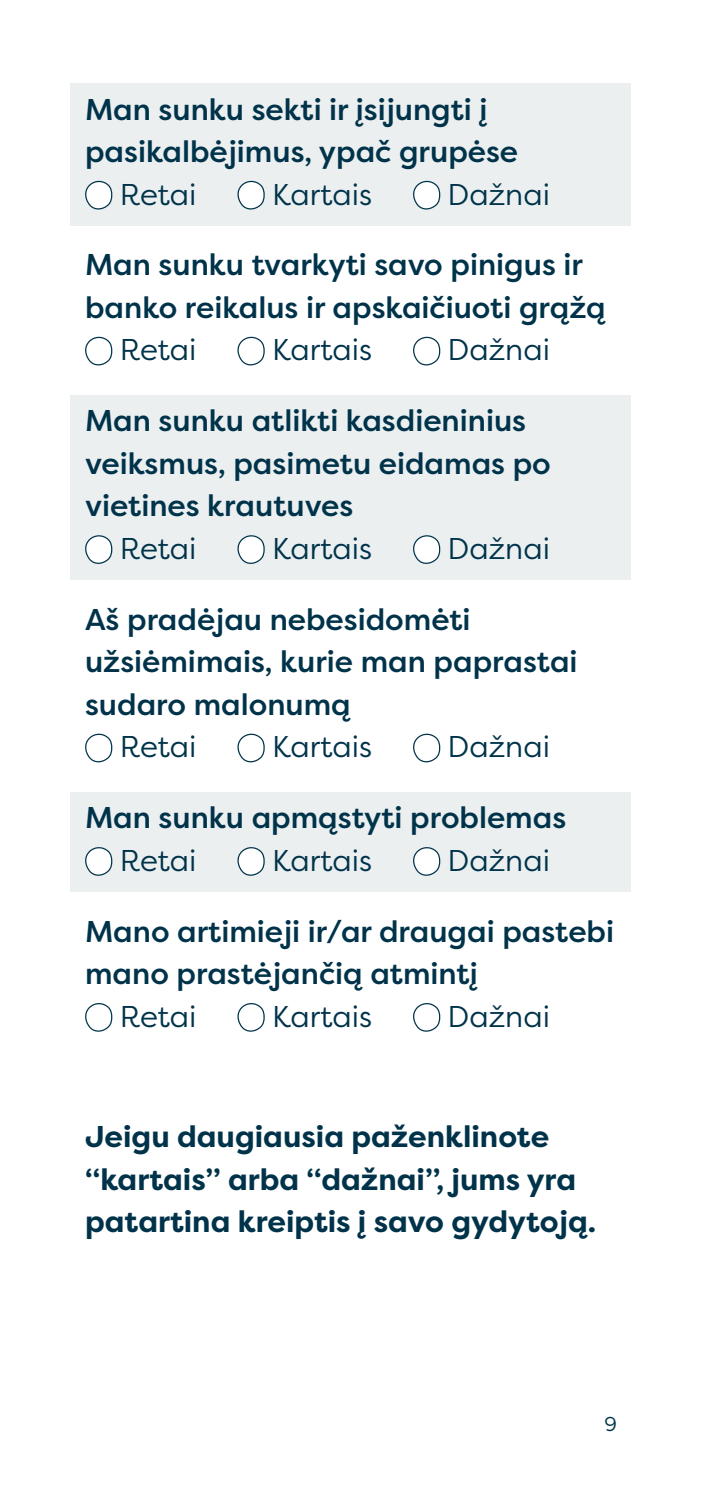
<style>
.page{position:relative;width:702px;height:1489px;background:#fff}
.page>*{position:absolute;margin:0;border:0;box-sizing:border-box;transform-origin:0 0}
.t1{font:500 30px/42.5px "Filson Pro";color:#00334a}
.t2{font:30px "Filson Pro";color:#00334a}
.t3{font:700 30px/42.5px "Filson Pro";color:#00334a}
.t4{font:20px "Filson Pro";color:#00334a}
</style>
<div class="page">
<div style="left:71px;top:84px;width:560px;height:142px;background:#ebeff0"></div>
<div style="left:71px;top:395px;width:560px;height:185px;background:#ebeff0"></div>
<div style="left:71px;top:792px;width:560px;height:100px;background:#ebeff0"></div>
<svg style="left:85px;top:180px;width:28px;height:30px"></svg>
<svg style="left:237px;top:180px;width:28px;height:30px"></svg>
<svg style="left:413px;top:180px;width:28px;height:30px"></svg>
<svg style="left:85px;top:336px;width:28px;height:30px"></svg>
<svg style="left:237px;top:336px;width:28px;height:30px"></svg>
<svg style="left:413px;top:336px;width:28px;height:30px"></svg>
<svg style="left:85px;top:535px;width:28px;height:29px"></svg>
<svg style="left:237px;top:535px;width:28px;height:29px"></svg>
<svg style="left:413px;top:535px;width:28px;height:29px"></svg>
<svg style="left:85px;top:733px;width:28px;height:30px"></svg>
<svg style="left:237px;top:733px;width:28px;height:30px"></svg>
<svg style="left:413px;top:733px;width:28px;height:30px"></svg>
<svg style="left:85px;top:847px;width:28px;height:29px"></svg>
<svg style="left:237px;top:847px;width:28px;height:29px"></svg>
<svg style="left:413px;top:847px;width:28px;height:29px"></svg>
<svg style="left:85px;top:1003px;width:28px;height:29px"></svg>
<svg style="left:237px;top:1003px;width:28px;height:29px"></svg>
<svg style="left:413px;top:1003px;width:28px;height:29px"></svg>
<p class="t1" style="left:85px;top:87px;width:434px">Man sunku sekti ir įsijungti į pasikalbėjimus, ypač grupėse</p>
<p class="t2" style="left:120px;top:174px;width:78px">Retai</p>
<p class="t2" style="left:272px;top:174px;width:102px">Kartais</p>
<p class="t2" style="left:447px;top:174px;width:104px">Dažnai</p>
<p class="t1" style="left:85px;top:243px;width:522px">Man sunku tvarkyti savo pinigus ir banko reikalus ir apskaičiuoti grąžą</p>
<p class="t2" style="left:120px;top:330px;width:78px">Retai</p>
<p class="t2" style="left:272px;top:330px;width:102px">Kartais</p>
<p class="t2" style="left:447px;top:330px;width:104px">Dažnai</p>
<p class="t1" style="left:85px;top:399px;width:467px">Man sunku atlikti kasdieninius veiksmus, pasimetu eidamas po vietines krautuves</p>
<p class="t2" style="left:120px;top:528px;width:78px">Retai</p>
<p class="t2" style="left:272px;top:528px;width:102px">Kartais</p>
<p class="t2" style="left:447px;top:528px;width:104px">Dažnai</p>
<p class="t1" style="left:85px;top:597px;width:494px">Aš pradėjau nebesidomėti užsiėmimais, kurie man paprastai sudaro malonumą</p>
<p class="t2" style="left:120px;top:727px;width:78px">Retai</p>
<p class="t2" style="left:272px;top:727px;width:102px">Kartais</p>
<p class="t2" style="left:447px;top:727px;width:104px">Dažnai</p>
<p class="t1" style="left:85px;top:796px;width:482px">Man sunku apmąstyti problemas</p>
<p class="t2" style="left:120px;top:840px;width:78px">Retai</p>
<p class="t2" style="left:272px;top:840px;width:102px">Kartais</p>
<p class="t2" style="left:447px;top:840px;width:104px">Dažnai</p>
<p class="t1" style="left:85px;top:909px;width:530px">Mano artimieji ir/ar draugai pastebi mano prastėjančią atmintį</p>
<p class="t2" style="left:120px;top:996px;width:78px">Retai</p>
<p class="t2" style="left:272px;top:996px;width:102px">Kartais</p>
<p class="t2" style="left:447px;top:996px;width:104px">Dažnai</p>
<p class="t3" style="left:85px;top:1115px;width:512px">Jeigu daugiausia paženklinote “kartais” arba “dažnai”, jums yra patartina kreiptis į savo gydytoją.</p>
<p class="t4" style="left:604px;top:1410px;width:14px">9</p>
</div>
